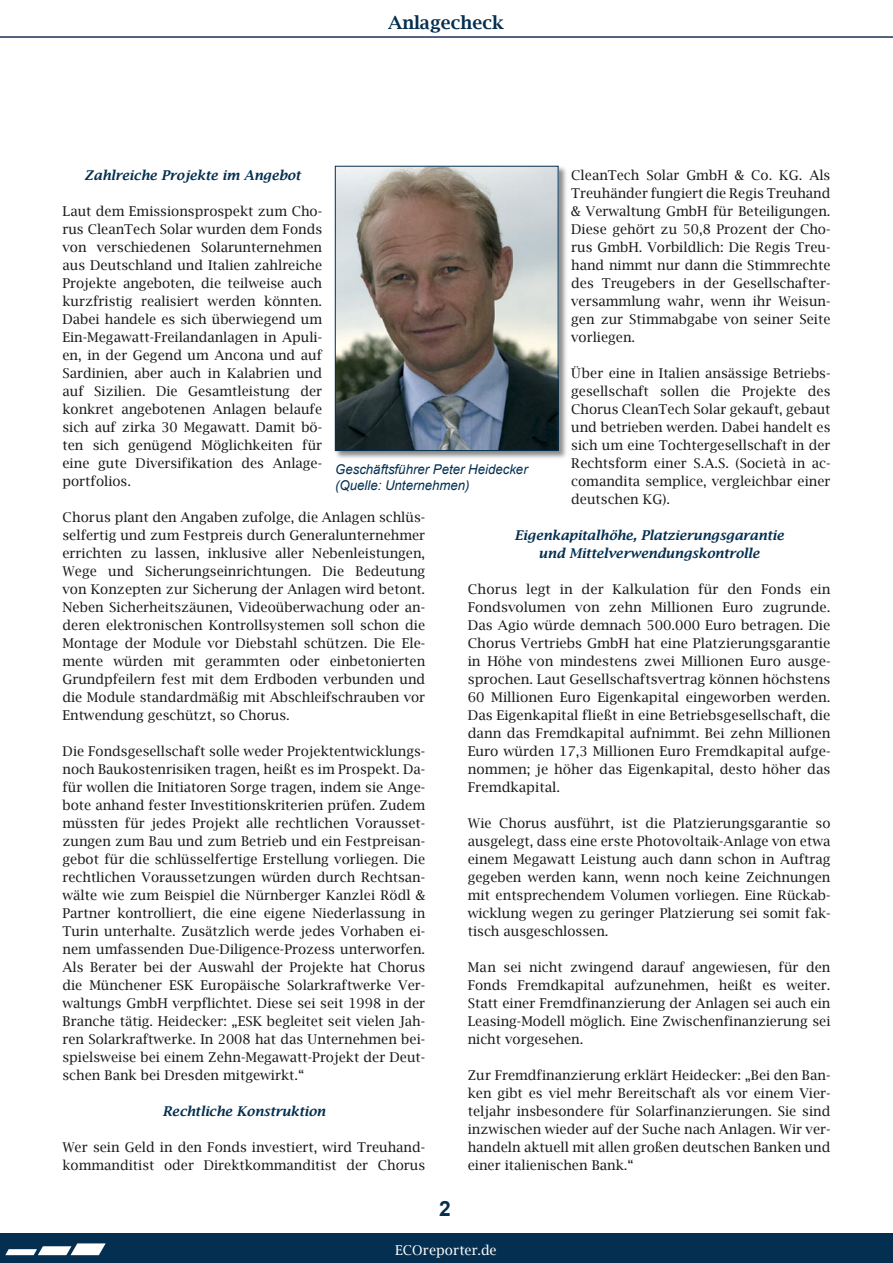
<style>
.page{position:relative;width:893px;height:1263px;background:#fff}
.page>*{position:absolute;margin:0;border:0;box-sizing:border-box;transform-origin:0 0}
.t1{font:700 21px "Arial";color:#042f50}
.t2{font:600 18px "Lucida Bright";color:#042f50}
.Lauftext{font:13.5px/18px "Lucida Bright";color:#191919;text-align:justify}
.ZwiTi{font:italic 600 13.5px/18px "Lucida Bright";color:#042f50;text-align:center}
.BU_Arial_I_9{font:italic 13.5px "Arial";color:#042f50}
.t3{font:13.5px "Lucida Bright";color:#fff}
</style>
<div class="page">
<div style="left:0;top:1233px;width:893px;height:30px;background:#042f50"></div>
<svg style="left:5px;top:1243px;width:101px;height:12px"></svg>
<hr style="left:0;top:36px;width:893px;height:2px;background:#536280">
<div style="left:334px;top:165px;width:234px;height:296px;background:#191919;opacity:.5"></div>
<img style="left:337px;top:168px;width:219px;height:281px">
<div style="left:335px;top:166px;width:223px;height:285px;border:1px solid #042f50"></div>
<p class="t2" style="left:388px;top:12px;width:117px">Anlagecheck</p>
<p class="ZwiTi" style="left:84px;top:166px;width:218px">Zahlreiche Projekte im Angebot</p>
<p class="Lauftext" style="left:63px;top:202px;width:261px">Laut dem Emissionsprospekt zum Cho&shy;rus CleanTech Solar wurden dem Fonds von verschiedenen Solarunternehmen aus Deutschland und Italien zahlreiche Projekte angeboten, die teilweise auch kurzfristig realisiert werden könnten.<br>Dabei handele es sich überwiegend um Ein-Megawatt-Freilandanlagen in Apuli&shy;en, in der Gegend um Ancona und auf Sardinien, aber auch in Kalabrien und auf Sizilien. Die Gesamtleistung der konkret angebotenen Anlagen belaufe sich auf zirka 30 Megawatt. Damit bö&shy;ten sich genügend Möglichkeiten für eine gute Diversifikation des Anlage&shy;portfolios.</p>
<p class="Lauftext" style="left:63px;top:508px;width:364px">Chorus plant den Angaben zufolge, die Anlagen schlüs&shy;selfertig und zum Festpreis durch Generalunternehmer errichten zu lassen, inklusive aller Nebenleistungen, Wege und Sicherungseinrichtungen. Die Bedeutung von Konzepten zur Sicherung der Anlagen wird betont.<br>Neben Sicherheitszäunen, Videoüberwachung oder an&shy;deren elektronischen Kontrollsystemen soll schon die Montage der Module vor Diebstahl schützen. Die Ele&shy;mente würden mit gerammten oder einbetonierten Grundpfeilern fest mit dem Erdboden verbunden und die Module standardmäßig mit Abschleifschrauben vor Entwendung geschützt, so Chorus.</p>
<p class="Lauftext" style="left:63px;top:742px;width:364px">Die Fondsgesellschaft solle weder Projektentwicklungs&shy;noch Baukostenrisiken tragen, heißt es im Prospekt. Da&shy;für wollen die Initiatoren Sorge tragen, indem sie Ange&shy;bote anhand fester Investitionskriterien prüfen. Zudem müssten für jedes Projekt alle rechtlichen Vorausset&shy;zungen zum Bau und zum Betrieb und ein Festpreisan&shy;gebot für die schlüsselfertige Erstellung vorliegen. Die rechtlichen Voraussetzungen würden durch Rechtsan&shy;wälte wie zum Beispiel die Nürnberger Kanzlei Rödl &amp; Partner kontrolliert, die eine eigene Niederlassung in Turin unterhalte. Zusätzlich werde jedes Vorhaben ei&shy;nem umfassenden Due-Diligence-Prozess unterworfen.<br>Als Berater bei der Auswahl der Projekte hat Chorus die Münchener ESK Europäische Solarkraftwerke Ver&shy;waltungs GmbH verpflichtet. Diese sei seit 1998 in der Branche tätig. Heidecker: „ESK begleitet seit vielen Jah&shy;ren Solarkraftwerke. In 2008 hat das Unternehmen bei&shy;spielsweise bei einem Zehn-Megawatt-Projekt der Deut&shy;schen Bank bei Dresden mitgewirkt.“</p>
<p class="ZwiTi" style="left:162px;top:1102px;width:165px">Rechtliche Konstruktion</p>
<p class="Lauftext" style="left:63px;top:1138px;width:364px">Wer sein Geld in den Fonds investiert, wird Treuhand&shy;kommanditist oder Direktkommanditist der Chorus</p>
<p class="Lauftext" style="left:571px;top:166px;width:261px">CleanTech Solar GmbH &amp; Co. KG. Als Treuhänder fungiert die Regis Treuhand &amp; Verwaltung GmbH für Beteiligungen.<br>Diese gehört zu 50,8 Prozent der Cho&shy;rus GmbH. Vorbildlich: Die Regis Treu&shy;hand nimmt nur dann die Stimmrechte des Treugebers in der Gesellschafter&shy;versammlung wahr, wenn ihr Weisun&shy;gen zur Stimmabgabe von seiner Seite vorliegen.</p>
<p class="Lauftext" style="left:571px;top:364px;width:261px">Über eine in Italien ansässige Betriebs&shy;gesellschaft sollen die Projekte des Chorus CleanTech Solar gekauft, gebaut und betrieben werden. Dabei handelt es sich um eine Tochtergesellschaft in der Rechtsform einer S.A.S. (Società in ac&shy;comandita semplice, vergleichbar einer deutschen KG).</p>
<p class="ZwiTi" style="left:514px;top:526px;width:271px">Eigenkapitalhöhe, Platzierungsgarantie und Mittelverwendungskontrolle</p>
<p class="Lauftext" style="left:468px;top:580px;width:364px">Chorus legt in der Kalkulation für den Fonds ein Fondsvolumen von zehn Millionen Euro zugrunde.<br>Das Agio würde demnach 500.000 Euro betragen. Die Chorus Vertriebs GmbH hat eine Platzierungsgarantie in Höhe von mindestens zwei Millionen Euro ausge&shy;sprochen. Laut Gesellschaftsvertrag können höchstens 60 Millionen Euro Eigenkapital eingeworben werden.<br>Das Eigenkapital fließt in eine Betriebsgesellschaft, die dann das Fremdkapital aufnimmt. Bei zehn Millionen Euro würden 17,3 Millionen Euro Fremdkapital aufge&shy;nommen; je höher das Eigenkapital, desto höher das Fremdkapital.</p>
<p class="Lauftext" style="left:468px;top:814px;width:364px">Wie Chorus ausführt, ist die Platzierungsgarantie so ausgelegt, dass eine erste Photovoltaik-Anlage von etwa einem Megawatt Leistung auch dann schon in Auftrag gegeben werden kann, wenn noch keine Zeichnungen mit entsprechendem Volumen vorliegen. Eine Rückab&shy;wicklung wegen zu geringer Platzierung sei somit fak&shy;tisch ausgeschlossen.</p>
<p class="Lauftext" style="left:468px;top:958px;width:364px">Man sei nicht zwingend darauf angewiesen, für den Fonds Fremdkapital aufzunehmen, heißt es weiter.<br>Statt einer Fremdfinanzierung der Anlagen sei auch ein Leasing-Modell möglich. Eine Zwischenfinanzierung sei nicht vorgesehen.</p>
<p class="Lauftext" style="left:468px;top:1066px;width:364px">Zur Fremdfinanzierung erklärt Heidecker: „Bei den Ban&shy;ken gibt es viel mehr Bereitschaft als vor einem Vier&shy;teljahr insbesondere für Solarfinanzierungen. Sie sind inzwischen wieder auf der Suche nach Anlagen. Wir ver&shy;handeln aktuell mit allen großen deutschen Banken und einer italienischen Bank.“</p>
<p class="BU_Arial_I_9" style="left:335px;top:460px;width:194px">Geschäftsführer Peter Heidecker</p>
<p class="BU_Arial_I_9" style="left:335px;top:477px;width:136px">(Quelle: Unternehmen)</p>
<h1 class="t1" style="left:439px;top:1195px;width:13px">2</h1>
<p class="t3" style="left:395px;top:1242px;width:103px">ECOreporter.de</p>
</div>
